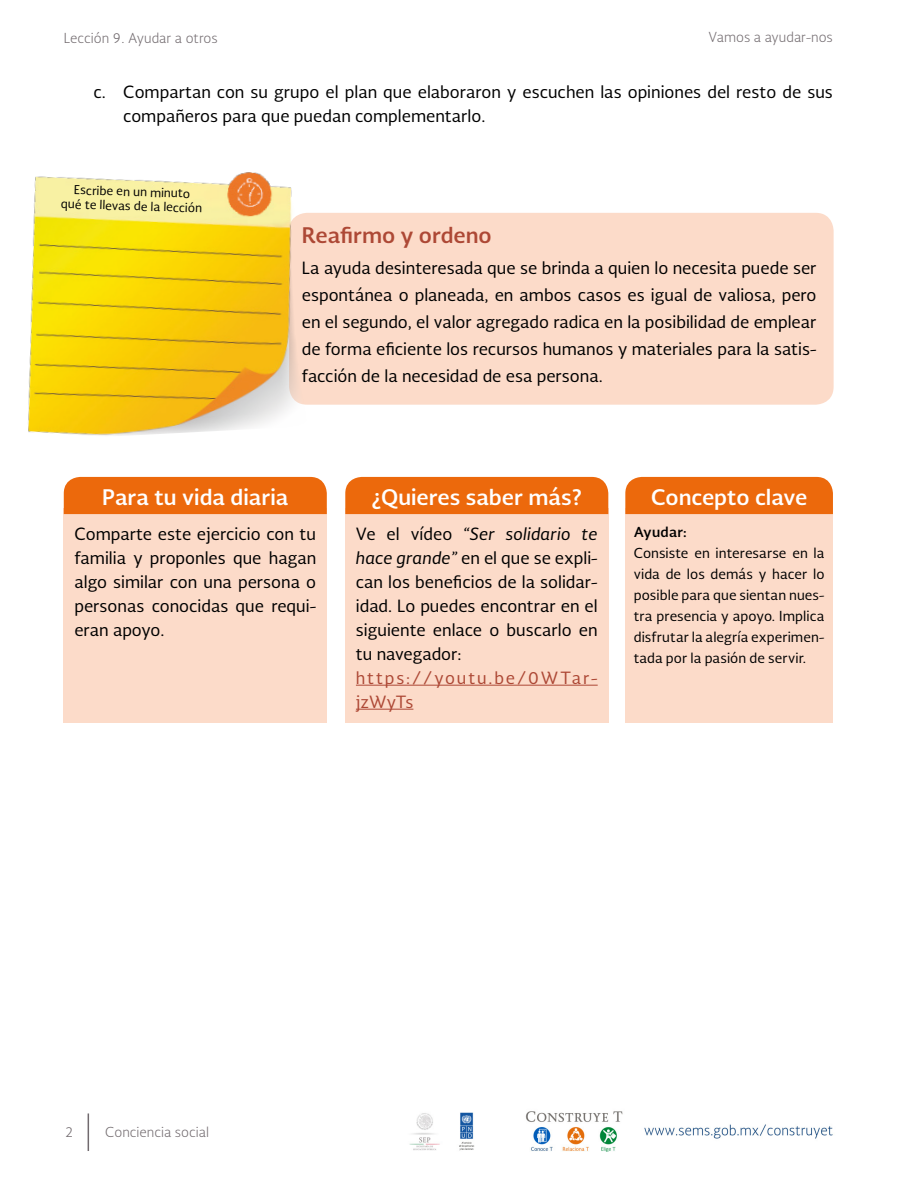
<style>
.page{position:relative;width:918px;height:1188px;background:#fff}
.page>*{position:absolute;margin:0;border:0;box-sizing:border-box;transform-origin:0 0}
.t1{font:700 21px "Soberana Sans";color:#fff}
.t2{font:700 21px "Soberana Sans";color:#ad4835}
.t3{font:16.5px/24px "Soberana Sans";color:#000;text-align:justify}
.t4{font:16.5px/24px "Soberana Sans";letter-spacing:.11em;color:#ad4835}
.t5{font:13.5px/21px "Soberana Sans";letter-spacing:.005em;color:#000;text-align:justify}
.t6{font:300 13.5px "Soberana Sans";color:#716a6e}
.t7{font:700 13.5px "Soberana Sans";letter-spacing:.015em;color:#000}
.t8{font:12px/14.4px "Soberana Sans";color:#000;text-align:center}
.s1{font-style:italic}
</style>
<div class="page">
<hr style="left:88px;top:1113px;width:1px;height:38px;background:#716a6e">
<img style="left:409px;top:1111px;width:424px;height:40px">
<div style="left:289px;top:213px;width:545px;height:192px;background:#fcdbc9;border-radius:18px"></div>
<div style="left:64px;top:508px;width:263px;height:215px;background:#fcdbc9"></div>
<div style="left:345px;top:508px;width:263px;height:215px;background:#fcdbc9"></div>
<div style="left:625px;top:509px;width:208px;height:214px;background:#fcdbc9"></div>
<div style="left:64px;top:477px;width:263px;height:37px;background:#ec690c"></div>
<div style="left:345px;top:477px;width:263px;height:37px;background:#ec690c"></div>
<div style="left:625px;top:477px;width:208px;height:37px;background:#ec690c"></div>
<img style="left:28px;top:172px;width:289px;height:264px">
<hr style="left:356px;top:685px;width:242px;height:1px;background:#ad4835">
<hr style="left:356px;top:709px;width:57px;height:1px;background:#ad4835">
<p class="t6" style="left:64px;top:29px;width:156px">Lección 9. Ayudar a otros</p>
<p class="t6" style="left:709px;top:28px;width:126px">Vamos a ayudar-nos</p>
<p class="t3" style="left:123px;top:79px;width:711px;text-indent:-30px">c. Compartan con su grupo el plan que elaboraron y escuchen las opiniones del resto de sus compañeros para que puedan complementarlo.</p>
<p class="t8" style="left:62px;top:182px;width:143px;rotate:2deg">Escribe en un minuto<br>qué te llevas de la lección</p>
<p class="t2" style="left:302px;top:221px;width:191px">Reafirmo y ordeno</p>
<p class="t3" style="left:302px;top:254px;width:516px;line-height:27px">La ayuda desinteresada que se brinda a quien lo necesita puede ser espontánea o planeada, en ambos casos es igual de valiosa, pero en el segundo, el valor agregado radica en la posibilidad de emplear de forma eficiente los recursos humanos y materiales para la satis&shy;facción de la necesidad de esa persona.</p>
<p class="t1" style="left:102px;top:483px;width:188px">Para tu vida diaria</p>
<p class="t3" style="left:74px;top:521px;width:243px">Comparte este ejercicio con tu familia y proponles que hagan algo similar con una persona o personas conocidas que requi&shy;eran apoyo.</p>
<p class="t1" style="left:371px;top:483px;width:212px">¿Quieres saber más?</p>
<p class="t3" style="left:356px;top:521px;width:243px">Ve el vídeo <span class="s1">“Ser solidario te hace grande”</span> en el que se expli&shy;can los beneficios de la solidar&shy;idad. Lo puedes encontrar en el siguiente enlace o buscarlo en tu navegador:</p>
<p class="t4" style="left:356px;top:665px;width:243px">https://youtu.be/0WTar&shy;jzWyTs</p>
<p class="t1" style="left:651px;top:483px;width:158px">Concepto clave</p>
<p class="t7" style="left:634px;top:522px;width:54px">Ayudar:</p>
<p class="t5" style="left:634px;top:542px;width:192px">Consiste en interesarse en la vida de los demás y hacer lo posible para que sientan nues&shy;tra presencia y apoyo. Implica disfrutar la alegría experimen&shy;tada por la pasión de servir.</p>
<p class="t6" style="left:65px;top:1123px;width:10px">2</p>
<p class="t6" style="left:105px;top:1123px;width:105px">Conciencia social</p>
</div>
